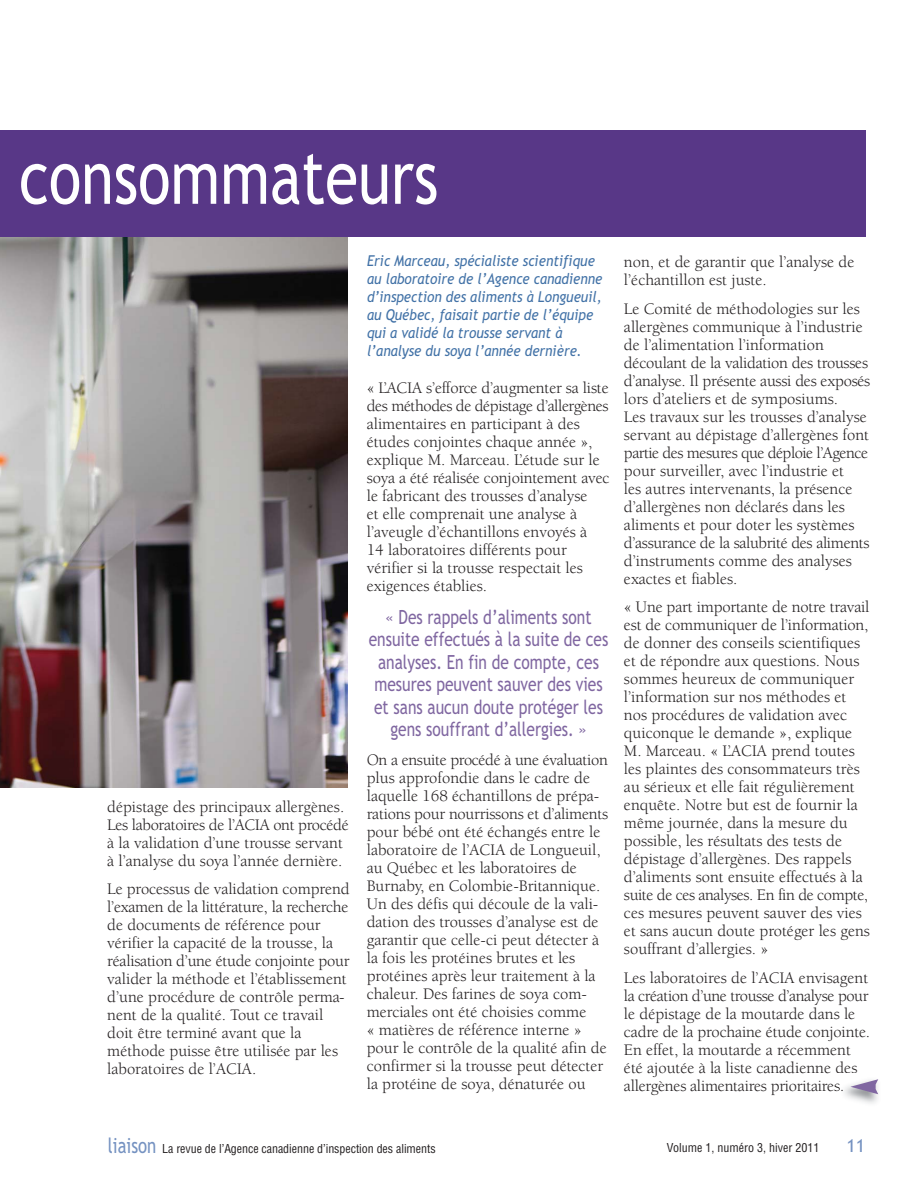
<style>
.page{position:relative;width:918px;height:1188px;background:#fff}
.page>*{position:absolute;margin:0;border:0;box-sizing:border-box;transform-origin:0 0}
.t1{font:75px "Trebuchet MS";color:#fff;scale:.8 1}
.t2{font:19.5px/22.5px "Trebuchet MS";color:#8067a1;text-align:center;scale:.8 1}
.t3{font:18px "Trebuchet MS";color:#7592c1}
.t4{font:16.5px/18px "Berkeley";color:#231f20}
.t5{font:italic 15px/18px "Trebuchet MS";color:#4272a7;scale:.9 1}
.t6{font:condensed 12px "Helvetica";letter-spacing:-.005em;color:#231f20}
.s1{font-family:"Trebuchet MS";font-stretch:normal;font-size:21px;color:#7592c1}
</style>
<div class="page">
<img style="left:0;top:237px;width:348px;height:551px">
<div style="left:0;top:130px;width:865px;height:107px;background:#583787"></div>
<img style="left:835px;top:1079px;width:44px;height:25px">
<svg style="left:850px;top:1079px;width:28px;height:15px"></svg>
<h1 class="t1" style="left:19px;top:148px;width:525px">consommateurs</h1>
<p class="t4" style="left:107px;top:799px;width:243px">dépistage des principaux allergènes.<br>Les laboratoires de l’ACIA ont procédé à la validation d’une trousse servant à l’analyse du soya l’année dernière.</p>
<p class="t4" style="left:107px;top:882px;width:244px">Le processus de validation comprend l’examen de la littérature, la recherche de documents de référence pour vérifier la capacité de la trousse, la réalisation d’une étude conjointe pour valider la méthode et l’établissement d’une procédure de contrôle perma&shy;nent de la qualité. Tout ce travail doit être terminé avant que la méthode puisse être utilisée par les laboratoires de l’ACIA.</p>
<p class="t5" style="left:367px;top:253px;width:263px">Eric Marceau, spécialiste scientifique au laboratoire de l’Agence canadienne d’inspection des aliments à Longueuil, au Québec, faisait partie de l’équipe qui a validé la trousse servant à l’analyse du soya l’année dernière.</p>
<p class="t4" style="left:367px;top:380px;width:244px">« L’ACIA s’efforce d’augmenter sa liste des méthodes de dépistage d’allergènes alimentaires en participant à des études conjointes chaque année », explique M. Marceau. L’étude sur le soya a été réalisée conjointement avec le fabricant des trousses d’analyse<br>et elle comprenait une analyse à l’aveugle d’échantillons envoyés à<br>14 laboratoires différents pour vérifier si la trousse respectait les exigences établies.</p>
<p class="t2" style="left:369px;top:607px;width:301px">« Des rappels d’aliments sont ensuite effectués à la suite de ces analyses. En fin de compte, ces mesures peuvent sauver des vies et sans aucun doute protéger les gens souffrant d’allergies. »</p>
<p class="t4" style="left:367px;top:752px;width:243px">On a ensuite procédé à une évaluation plus approfondie dans le cadre de laquelle 168 échantillons de prépa&shy;rations pour nourrissons et d’aliments pour bébé ont été échangés entre le laboratoire de l’ACIA de Longueuil, au Québec et les laboratoires de Burnaby, en Colombie-Britannique.<br>Un des défis qui découle de la vali&shy;dation des trousses d’analyse est de garantir que celle-ci peut détecter à la fois les protéines brutes et les protéines après leur traitement à la chaleur. Des farines de soya com&shy;merciales ont été choisies comme<br>« matières de référence interne » pour le contrôle de la qualité afin de confirmer si la trousse peut détecter la protéine de soya, dénaturée ou</p>
<p class="t4" style="left:624px;top:255px;width:232px">non, et de garantir que l’analyse de l’échantillon est juste.</p>
<p class="t4" style="left:624px;top:301px;width:248px">Le Comité de méthodologies sur les allergènes communique à l’industrie de l’alimentation l’information découlant de la validation des trousses d’analyse. Il présente aussi des exposés lors d’ateliers et de symposiums.<br>Les travaux sur les trousses d’analyse servant au dépistage d’allergènes font partie des mesures que déploie l’Agence pour surveiller, avec l’industrie et<br>les autres intervenants, la présence d’allergènes non déclarés dans les aliments et pour doter les systèmes d’assurance de la salubrité des aliments d’instruments comme des analyses exactes et fiables.</p>
<p class="t4" style="left:624px;top:600px;width:248px">« Une part importante de notre travail est de communiquer de l’information, de donner des conseils scientifiques et de répondre aux questions. Nous sommes heureux de communiquer l’information sur nos méthodes et nos procédures de validation avec quiconque le demande », explique M. Marceau. « L’ACIA prend toutes les plaintes des consommateurs très au sérieux et elle fait régulièrement enquête. Notre but est de fournir la même journée, dans la mesure du possible, les résultats des tests de dépistage d’allergènes. Des rappels d’aliments sont ensuite effectués à la suite de ces analyses. En fin de compte, ces mesures peuvent sauver des vies et sans aucun doute protéger les gens souffrant d’allergies. »</p>
<p class="t4" style="left:624px;top:970px;width:248px">Les laboratoires de l’ACIA envisagent la création d’une trousse d’analyse pour le dépistage de la moutarde dans le cadre de la prochaine étude conjointe.<br>En effet, la moutarde a récemment été ajoutée à la liste canadienne des allergènes alimentaires prioritaires.</p>
<p class="t6" style="left:108px;top:1144px;width:329px"><span class="s1">liaison</span> La revue de l’Agence canadienne d’inspection des aliments</p>
<p class="t6" style="left:667px;top:1143px;width:154px">Volume 1, numéro 3, hiver 2011</p>
<p class="t3" style="left:846px;top:1139px;width:20px">11</p>
</div>
